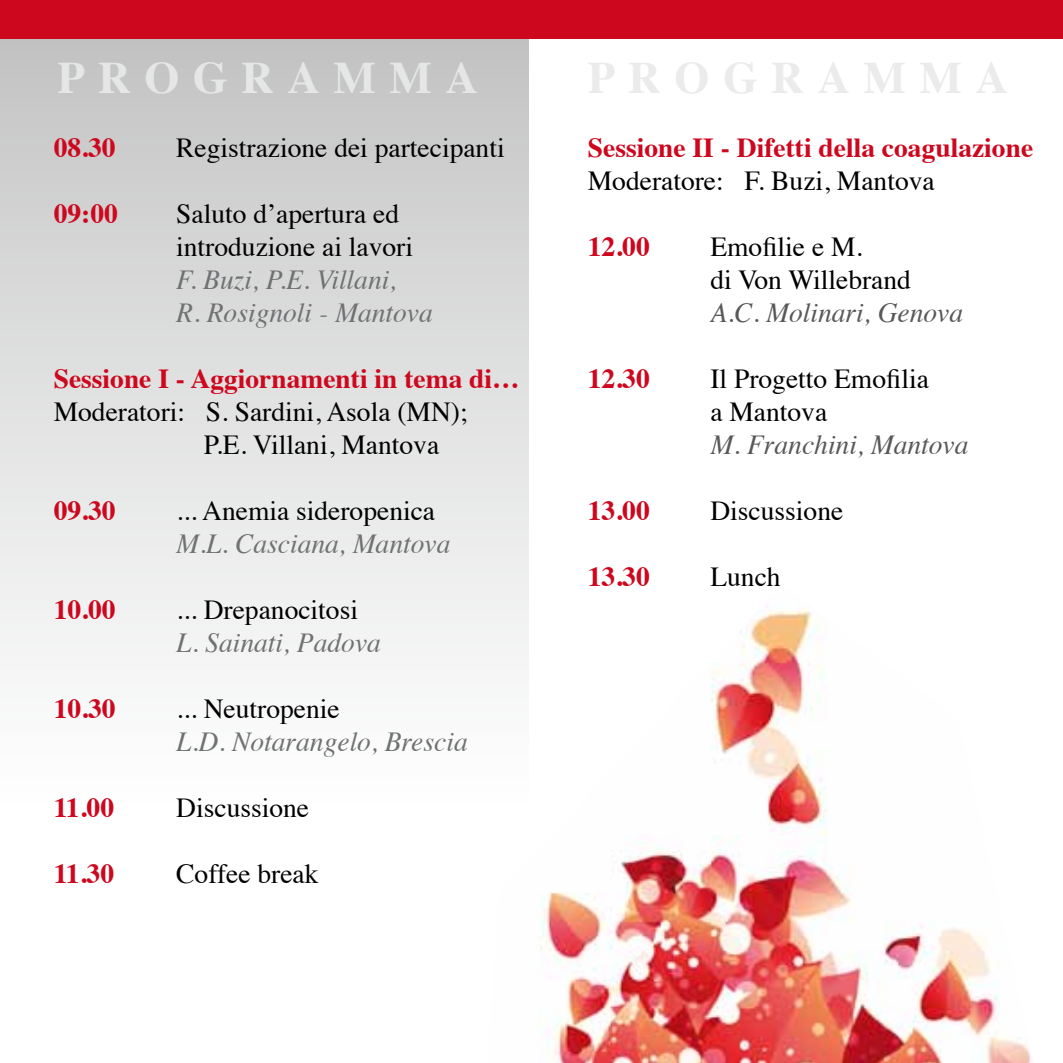
<style>
.page{position:relative;width:1063px;height:1063px;background:#fff}
.page>*{position:absolute;margin:0;border:0;box-sizing:border-box;transform-origin:0 0}
.t1{font:700 45px "Times";letter-spacing:.3em;color:#e5e6e6}
.t2{font:27.5px/33px "Times";color:#000}
.t3{font:700 27.5px "Times";color:#cd071e}
.t4{font:italic 27.5px/33px "Times";color:#707172}
.t5{font:italic 27.5px "Times";color:#58585a}
</style>
<div class="page">
<img style="left:540px;top:606px;width:492px;height:457px">
<div style="left:0;top:0;width:529px;height:806px;background:linear-gradient(to bottom,#c1c1c2,#fff)"></div>
<div style="left:0;top:0;width:1063px;height:39px;background:#cd071e"></div>
<h1 class="t1" style="left:57px;top:35px;width:422px">PROGRAMMA</h1>
<p class="t3" style="left:54px;top:121px;width:63px">08.30</p>
<p class="t2" style="left:176px;top:129px;width:330px">Registrazione dei partecipanti</p>
<p class="t3" style="left:54px;top:187px;width:66px">09:00</p>
<p class="t2" style="left:176px;top:195px;width:238px">Saluto d’apertura ed introduzione ai lavori</p>
<p class="t4" style="left:176px;top:262px;width:258px">F. Buzi, P.E. Villani,<br>R. Rosignoli - Mantova</p>
<p class="t3" style="left:54px;top:352px;width:468px">Sessione I - Aggiornamenti in tema di…</p>
<p class="t2" style="left:204px;top:393px;width:265px;text-indent:-150px">Moderatori: S. Sardini, Asola (MN);<br>P.E. Villani, Mantova</p>
<p class="t3" style="left:54px;top:484px;width:63px">09.30</p>
<p class="t2" style="left:176px;top:492px;width:260px">... Anemia sideropenica</p>
<p class="t4" style="left:176px;top:526px;width:276px">M.L. Casciana, Mantova</p>
<p class="t3" style="left:54px;top:583px;width:63px">10.00</p>
<p class="t2" style="left:176px;top:591px;width:183px">... Drepanocitosi</p>
<p class="t4" style="left:176px;top:625px;width:206px">L. Sainati, Padova</p>
<p class="t3" style="left:54px;top:682px;width:63px">10.30</p>
<p class="t2" style="left:176px;top:690px;width:165px">... Neutropenie</p>
<p class="t4" style="left:176px;top:724px;width:293px">L.D. Notarangelo, Brescia</p>
<p class="t3" style="left:54px;top:781px;width:62px">11.00</p>
<p class="t2" style="left:176px;top:789px;width:134px">Discussione</p>
<p class="t3" style="left:54px;top:847px;width:62px">11.30</p>
<p class="t2" style="left:176px;top:855px;width:144px">Coffee break</p>
<p class="t3" style="left:588px;top:121px;width:447px">Sessione II - Difetti della coagulazione</p>
<p class="t2" style="left:588px;top:162px;width:348px">Moderatore: F. Buzi, Mantova</p>
<p class="t3" style="left:588px;top:220px;width:63px">12.00</p>
<p class="t2" style="left:710px;top:228px;width:202px">Emofilie e M.<br>di Von Willebrand</p>
<p class="t5" style="left:710px;top:289px;width:254px">A.C. Molinari, Genova</p>
<p class="t3" style="left:588px;top:352px;width:63px">12.30</p>
<p class="t2" style="left:710px;top:360px;width:220px">Il Progetto Emofilia a Mantova</p>
<p class="t5" style="left:710px;top:421px;width:260px">M. Franchini, Mantova</p>
<p class="t3" style="left:588px;top:484px;width:63px">13.00</p>
<p class="t2" style="left:710px;top:492px;width:134px">Discussione</p>
<p class="t3" style="left:588px;top:550px;width:63px">13.30</p>
<p class="t2" style="left:710px;top:558px;width:72px">Lunch</p>
</div>
